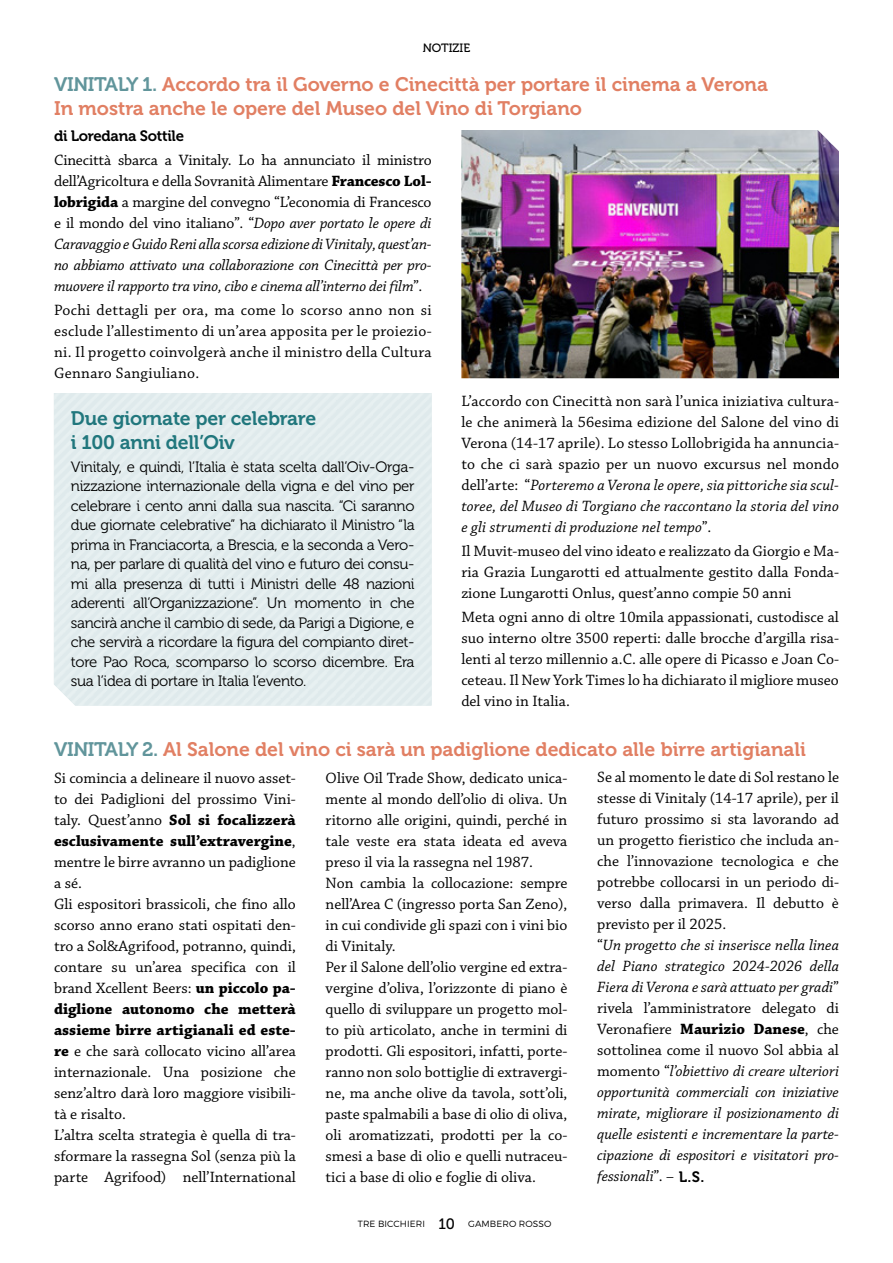
<style>
.page{position:relative;width:893px;height:1263px;background:#fff}
.page>*{position:absolute;margin:0;border:0;box-sizing:border-box;transform-origin:0 0}
.t1{font:19.5px/24px "Museo 700";color:#e17f63}
.t2{font:19.5px/24px "Museo 700";letter-spacing:-.01em;color:#21777d}
.t3{font:15.75px/21px "Chaparral Pro";color:#000;text-align:justify}
.t4{font:italic 15.75px/21px "Chaparral Pro";letter-spacing:-.01em;color:#000;text-align:justify}
.t5{font:15px/19.5px "Museo 300";letter-spacing:-.02em;color:#000;text-align:justify}
.t6{font:15px "Museo 700";letter-spacing:-.02em;color:#000}
.t7{font:12px "Museo 500";color:#000}
.t8{font:300 9px "Montserrat";letter-spacing:.01em;color:#000}
.s1{color:#61959b}
.s2{font-style:normal}
.s3{font-weight:700;font-style:normal}
.s4{font-style:italic}
.s5{font-weight:700}
.s6{font-size:15px}
.s7{font-family:"Museo 700";font-size:15px}
.s8{font-family:"Museo 500";font-weight:400;font-size:15px}
</style>
<div class="page">
<img style="left:461px;top:130px;width:378px;height:248px">
<p class="t7" style="left:423px;top:41px;width:49px">NOTIZIE</p>
<p class="t1" style="left:54px;top:73px;width:715px"><span class="s1">VINITALY 1.</span> Accordo tra il Governo e Cinecittà per portare il cinema a Verona<br>In mostra anche le opere del Museo del Vino di Torgiano</p>
<p class="t6" style="left:54px;top:128px;width:131px">di Loredana Sottile</p>
<p class="t4" style="left:54px;top:150px;width:379px"><span class="s2">Cinecittà sbarca a Vinitaly. Lo ha annunciato il ministro dell’Agricoltura e della Sovranità Alimentare</span> <span class="s3">Francesco Lol&shy;lobrigida</span> <span class="s2">a margine del convegno “L’economia di Francesco e il mondo del vino italiano”. “</span>Dopo aver portato le opere di Caravaggio e Guido Reni alla scorsa edizione di Vinitaly, quest’an&shy;no abbiamo attivato una collaborazione con Cinecittà per pro&shy;muovere il rapporto tra vino, cibo e cinema all’interno dei film<span class="s2">”.</span></p>
<p class="t3" style="left:54px;top:300px;width:379px">Pochi dettagli per ora, ma come lo scorso anno non si esclude l’allestimento di un’area apposita per le proiezio&shy;ni. Il progetto coinvolgerà anche il ministro della Cultura Gennaro Sangiuliano.</p>
<p class="t2" style="left:71px;top:406px;width:247px">Due giornate per celebrare i 100 anni dell’Oiv</p>
<p class="t5" style="left:71px;top:457px;width:345px">Vinitaly, e quindi, l’Italia è stata scelta dall’Oiv-Orga&shy;nizzazione internazionale della vigna e del vino per celebrare i cento anni dalla sua nascita. “Ci saranno due giornate celebrative” ha dichiarato il Ministro “la prima in Franciacorta, a Brescia, e la seconda a Vero&shy;na, per parlare di qualità del vino e futuro dei consu&shy;mi alla presenza di tutti i Ministri delle 48 nazioni aderenti all’Organizzazione”. Un momento in che sancirà anche il cambio di sede, da Parigi a Digione, e che servirà a ricordare la figura del compianto diret&shy;tore Pao Roca, scomparso lo scorso dicembre. Era sua l’idea di portare in Italia l’evento.</p>
<p class="t3" style="left:461px;top:391px;width:379px">L’accordo con Cinecittà non sarà l’unica iniziativa cultura&shy;le che animerà la 56esima edizione del Salone del vino di Verona (14-17 aprile). Lo stesso Lollobrigida ha annuncia&shy;to che ci sarà spazio per un nuovo excursus nel mondo dell’arte: “<span class="s4">Porteremo a Verona le opere, sia pittoriche sia scul&shy;toree, del Museo di Torgiano che raccontano la storia del vino e gli strumenti di produzione nel tempo</span>”.</p>
<p class="t3" style="left:461px;top:541px;width:379px">Il Muvit-museo del vino ideato e realizzato da Giorgio e Ma&shy;ria Grazia Lungarotti ed attualmente gestito dalla Fonda&shy;zione Lungarotti Onlus, quest’anno compie 50 anni</p>
<p class="t3" style="left:461px;top:607px;width:379px">Meta ogni anno di oltre 10mila appassionati, custodisce al suo interno oltre 3500 reperti: dalle brocche d’argilla risa&shy;lenti al terzo millennio a.C. alle opere di Picasso e Joan Co&shy;ceteau. Il New York Times lo ha dichiarato il migliore museo del vino in Italia.</p>
<p class="t1" style="left:54px;top:738px;width:753px"><span class="s1">VINITALY 2.</span> Al Salone del vino ci sarà un padiglione dedicato alle birre artigianali</p>
<p class="t3" style="left:54px;top:768px;width:243px;text-align:left">Si comincia a delineare il nuovo asset&shy;to dei Padiglioni del prossimo Vini&shy;taly. Quest’anno <span class="s5">Sol si focalizzerà esclusivamente sull’extravergine</span>, mentre le birre avranno un padiglione a sé.<br>Gli espositori brassicoli, che fino allo scorso anno erano stati ospitati den&shy;tro a Sol&amp;Agrifood, potranno, quindi, contare su un’area specifica con il brand Xcellent Beers: <span class="s5">un piccolo pa&shy;diglione autonomo che metterà assieme birre artigianali ed este&shy;re</span> e che sarà collocato vicino all’area internazionale. Una posizione che senz’altro darà loro maggiore visibili&shy;tà e risalto.<br>L’altra scelta strategia è quella di tra&shy;sformare la rassegna Sol (senza più la parte Agrifood) nell’International</p>
<p class="t3" style="left:326px;top:768px;width:243px;text-align:left">Olive Oil Trade Show, dedicato unica&shy;mente al mondo dell’olio di oliva. Un ritorno alle origini, quindi, perché in tale veste era stata ideata ed aveva preso il via la rassegna nel 1987.<br>Non cambia la collocazione: sempre nell’Area C (ingresso porta San Zeno), in cui condivide gli spazi con i vini bio di Vinitaly.<br>Per il Salone dell’olio vergine ed extra&shy;vergine d’oliva, l’orizzonte di piano è quello di sviluppare un progetto mol&shy;to più articolato, anche in termini di prodotti. Gli espositori, infatti, porte&shy;ranno non solo bottiglie di extravergi&shy;ne, ma anche olive da tavola, sott’oli, paste spalmabili a base di olio di oliva, oli aromatizzati, prodotti per la co&shy;smesi a base di olio e quelli nutraceu&shy;tici a base di olio e foglie di oliva.</p>
<p class="t3" style="left:597px;top:768px;width:243px;text-align:left">Se al momento le date di Sol restano le stesse di Vinitaly (14-17 aprile), per il futuro prossimo si sta lavorando ad un progetto fieristico che includa an&shy;che l’innovazione tecnologica e che potrebbe collocarsi in un periodo di&shy;verso dalla primavera. Il debutto è previsto per il 2025.<br>“<span class="s4">Un progetto che si inserisce nella linea del Piano strategico 2024-2026 della Fiera di Verona e sarà attuato per gradi</span>” rivela l’amministratore delegato di Veronafiere <span class="s5">Maurizio Danese</span>, che sottolinea come il nuovo Sol abbia al momento “<span class="s4">l’obiettivo di creare ulteriori opportunità commerciali con iniziative mirate, migliorare il posizionamento di quelle esistenti e incrementare la parte&shy;cipazione di espositori e visitatori pro&shy;fessionali</span>”. <span class="s6">‒</span> <span class="s7">L.S.</span></p>
<p class="t8" style="left:358px;top:1218px;width:195px">TRE BICCHIERI <span class="s8">10</span> GAMBERO ROSSO</p>
</div>
